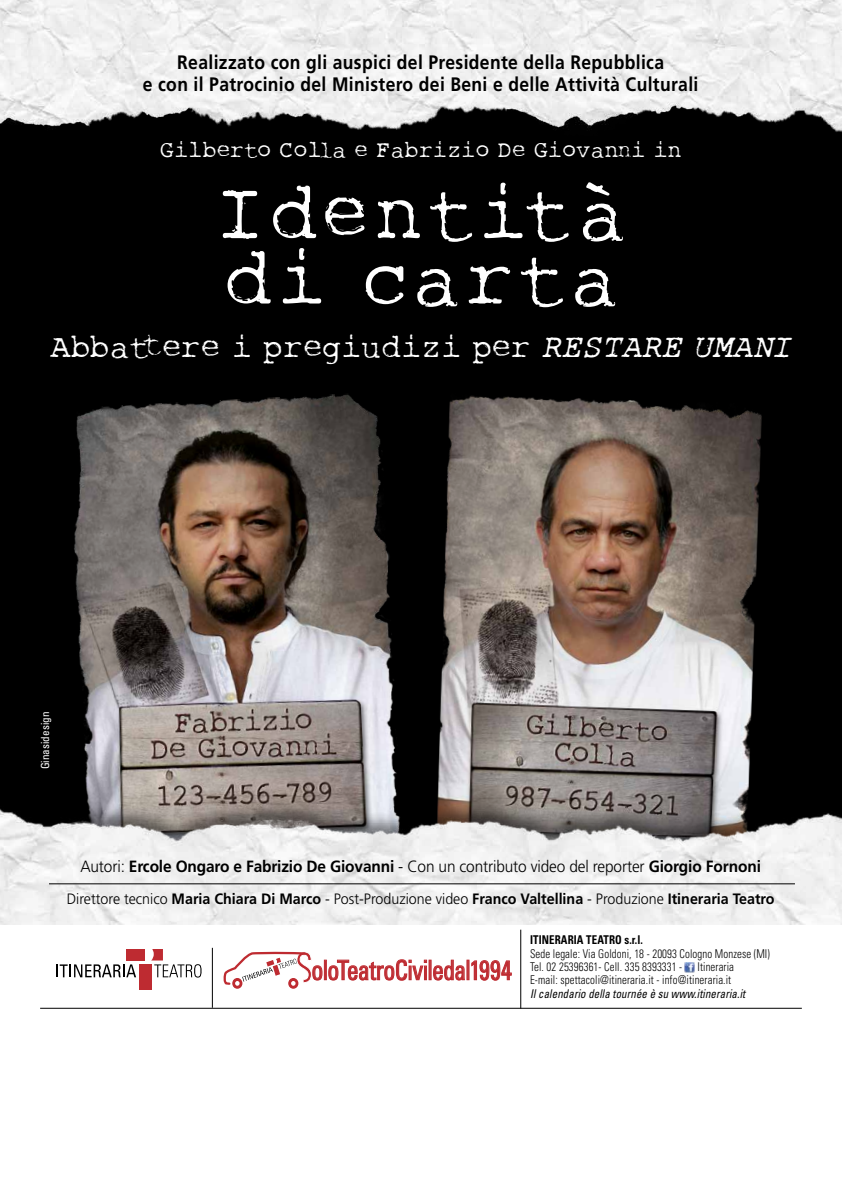
<style>
.page{position:relative;width:842px;height:1191px;background:#fff}
.page>*{position:absolute;margin:0;border:0;box-sizing:border-box;transform-origin:0 0}
.t1{font:82px/65.4px "Rough Typewriter";letter-spacing:.05em;color:#fff}
.t2{font:33.4px "Rough Typewriter";color:#fff}
.t3{font:condensed 27.1px "Univers LT Std";letter-spacing:-.025em;color:#be2b31;scale:.88 1}
.t4{font:23.6px "Rough Typewriter";color:#fff}
.t5{font:700 19.5px/22.2px "Frutiger";letter-spacing:.02em;color:#000;text-align:center;scale:.9 1}
.t6{font:700 16.3px "Frutiger";letter-spacing:-.01em;color:#000;scale:.95 1}
.t7{font:700 15px "Frutiger";color:#000;scale:.95 1}
.t8{font:300 condensed 12.1px/13.3px "Univers LT Std";letter-spacing:.01em;color:#000;scale:.9 1}
.t9{font:italic condensed 12.1px "Univers LT Std";letter-spacing:.01em;color:#000;scale:.9 1}
.t10{font:700 condensed 12.1px "Univers LT Std";letter-spacing:.01em;color:#000;scale:.9 1}
.t11{font:condensed 11.1px "Univers LT Std";color:#fff}
.s1{font-style:italic}
.s2{font-weight:300}
</style>
<div class="page">
<img style="left:0;top:0;width:842px;height:924px">
<hr style="left:49px;top:883px;width:746px;height:1px;background:#000">
<hr style="left:40px;top:1008px;width:762px;height:1px;background:#000">
<hr style="left:212px;top:947px;width:1px;height:60px;background:#000">
<svg style="left:685px;top:962px;width:10px;height:10px"></svg>
<hr style="left:520px;top:929px;width:1px;height:79px;background:#000">
<svg style="left:56px;top:964px;width:80px;height:13px"></svg>
<div style="left:139px;top:964px;width:12px;height:26px;background:#be2b31"></div>
<svg style="left:151px;top:949px;width:50px;height:28px"></svg>
<div style="left:127px;top:949px;width:18px;height:11px;background:#be2b31"></div>
<div style="left:324px;top:960px;width:2px;height:20px;border:1px solid #be2b31"></div>
<svg style="left:328px;top:959px;width:99px;height:21px"></svg>
<svg style="left:433px;top:959px;width:32px;height:21px"></svg>
<svg style="left:472px;top:960px;width:40px;height:20px"></svg>
<div style="left:232px;top:978px;width:10px;height:10px;border:1px solid #be2b31;border-radius:50%"></div>
<div style="left:288px;top:978px;width:10px;height:10px;border:1px solid #be2b31;border-radius:50%"></div>
<svg style="left:223px;top:951px;width:99px;height:35px"></svg>
<h3 class="t5" style="left:143px;top:51px;width:619px">Realizzato con gli auspici del Presidente della Repubblica<br>e con il Patrocinio del Ministero dei Beni e delle Attività Culturali</h3>
<h3 class="t4" style="left:160px;top:135px;width:523px">Gilberto Colla e Fabrizio De Giovanni in</h3>
<h1 class="t1" style="left:215px;top:177px;width:412px">Identità di carta</h1>
<h2 class="t2" style="left:50px;top:326px;width:747px">Abbattere i pregiudizi per <span class="s1">RESTARE UMANI</span></h2>
<p class="t11" style="left:38px;top:769px;width:59px;rotate:-90deg">Ginasidesign</p>
<h3 class="t6" style="left:80px;top:856px;width:718px"><span class="s2">Autori:</span> Ercole Ongaro e Fabrizio De Giovanni <span class="s2">- Con un contributo video del reporter</span> Giorgio Fornoni</h3>
<p class="t7" style="left:67px;top:889px;width:746px"><span class="s2">Direttore tecnico</span> Maria Chiara Di Marco <span class="s2">- Post-Produzione video</span> Franco Valtellina <span class="s2">- Produzione</span> Itineraria Teatro</p>
<h3 class="t3" style="left:311px;top:953px;width:229px">oloTeatroCiviledal1994</h3>
<p class="t10" style="left:530px;top:932px;width:127px">ITINERARIA TEATRO s.r.l.</p>
<p class="t8" style="left:530px;top:947px;width:268px">Sede legale: Via Goldoni, 18 - 20093 Cologno Monzese (MI)<br>Tel. 02 25396361- Cell. 335 8393331 -</p>
<p class="t8" style="left:530px;top:960px;width:228px;text-align:right">Itineraria<br>E-mail: spettacoli@itineraria.it - info@itineraria.it</p>
<p class="t9" style="left:530px;top:985px;width:241px">Il calendario della tournée è su www.itineraria.it</p>
</div>
